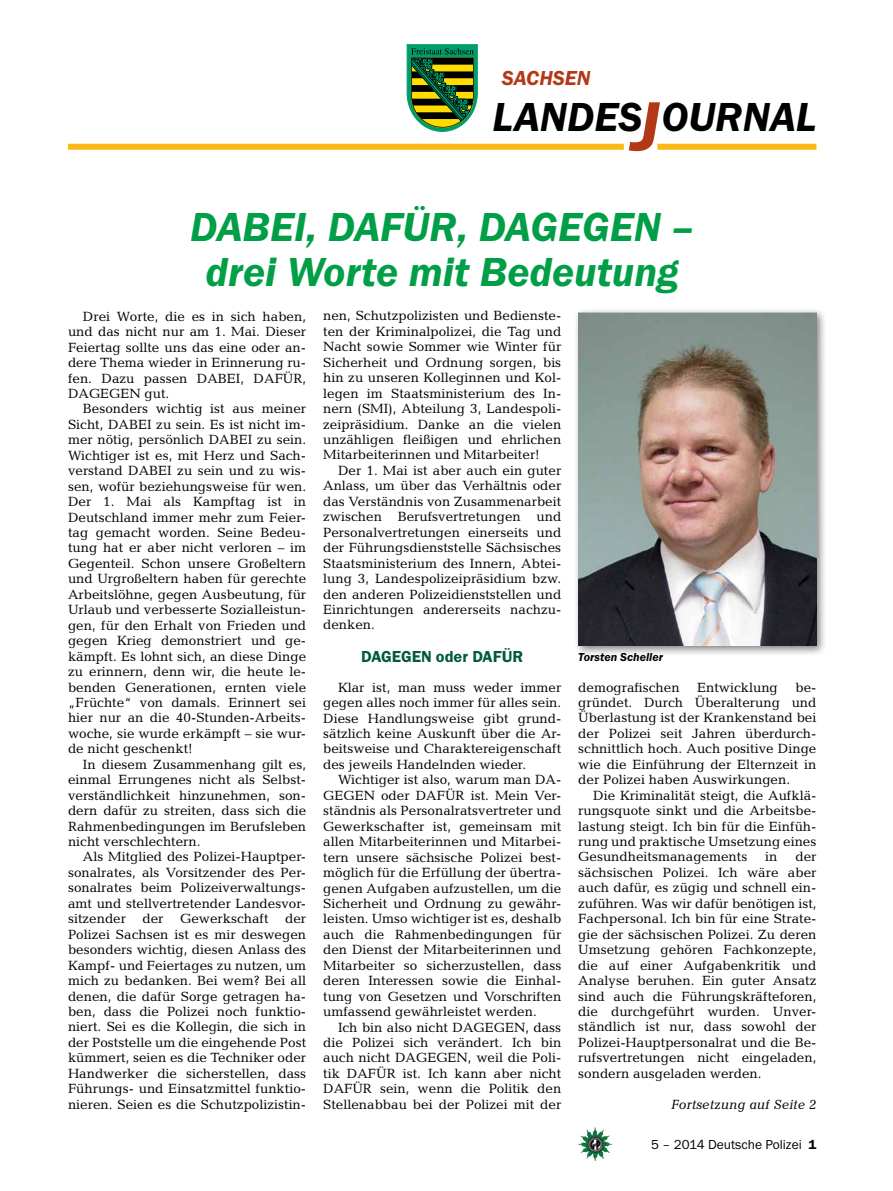
<style>
.page{position:relative;width:893px;height:1191px;background:#fff}
.page>*{position:absolute;margin:0;border:0;box-sizing:border-box;transform-origin:0 0}
.t1{font:italic 600 42px/45px "Franklin Gothic Itc T";color:#009f47;text-align:center}
.t2{font:italic 600 42px "Franklin Gothic Itc T";color:#000}
.t3{font:italic 600 21px "Franklin Gothic Itc T";color:#b33916}
.t4{font:600 16.5px "Franklin Gothic Itc T";color:#005941}
.t5{font:13.5px/15.5px "Candida";color:#000;text-align:justify}
.t6{font:13.5px "Franklin Gothic Itc T";color:#000}
.t7{font:italic 13.5px "Candida";color:#000}
.t8{font:italic 600 12px "Franklin Gothic Itc T";color:#000}
.s1{font-size:72px;color:#b33916}
.s2{font-weight:600}
</style>
<div class="page">
<img style="left:578px;top:1127px;width:17px;height:25px">
<svg style="left:407px;top:45px;width:70px;height:86px;background:#507d39"></svg>
<div style="left:657px;top:144px;width:159px;height:6px;background:#fdb913"></div>
<div style="left:68px;top:144px;width:556px;height:6px;background:#fdb913"></div>
<div style="left:573px;top:307px;width:254px;height:349px;background:#000;opacity:.5"></div>
<img style="left:578px;top:313px;width:238px;height:332px">
<h2 class="t3" style="left:502px;top:66px;width:90px">SACHSEN</h2>
<h1 class="t2" style="left:492px;top:93px;width:325px">LANDES<span class="s1">J</span>OURNAL</h1>
<h1 class="t1" style="left:190px;top:203px;width:505px">DABEI, DAFÜR, DAGEGEN – drei Worte mit Bedeutung</h1>
<p class="t5" style="left:68px;top:308px;width:240px;text-indent:15px">Drei Worte, die es in sich haben, und das nicht nur am 1. Mai. Dieser Feiertag sollte uns das eine oder an&shy;dere Thema wieder in Erinnerung ru&shy;fen. Dazu passen DABEI, DAFÜR, DAGEGEN gut.</p>
<p class="t5" style="left:68px;top:401px;width:240px;text-indent:15px">Besonders wichtig ist aus meiner Sicht, DABEI zu sein. Es ist nicht im&shy;mer nötig, persönlich DABEI zu sein.<br>Wichtiger ist es, mit Herz und Sach&shy;verstand DABEI zu sein und zu wis&shy;sen, wofür beziehungsweise für wen.<br>Der 1. Mai als Kampftag ist in Deutschland immer mehr zum Feier&shy;tag gemacht worden. Seine Bedeu&shy;tung hat er aber nicht verloren – im Gegenteil. Schon unsere Großeltern und Urgroßeltern haben für gerechte Arbeitslöhne, gegen Ausbeutung, für Urlaub und verbesserte Sozialleistun&shy;gen, für den Erhalt von Frieden und gegen Krieg demonstriert und ge&shy;kämpft. Es lohnt sich, an diese Dinge zu erinnern, denn wir, die heute le&shy;benden Generationen, ernten viele „Früchte“ von damals. Erinnert sei hier nur an die 40-Stunden-Arbeits&shy;woche, sie wurde erkämpft – sie wur&shy;de nicht geschenkt!</p>
<p class="t5" style="left:68px;top:756px;width:240px;text-indent:15px">In diesem Zusammenhang gilt es, einmal Errungenes nicht als Selbst&shy;verständlichkeit hinzunehmen, son&shy;dern dafür zu streiten, dass sich die Rahmenbedingungen im Berufsleben nicht verschlechtern.</p>
<p class="t5" style="left:68px;top:849px;width:240px;text-indent:15px">Als Mitglied des Polizei-Hauptper&shy;sonalrates, als Vorsitzender des Per&shy;sonalrates beim Polizeiverwaltungs&shy;amt und stellvertretender Landesvor&shy;sitzender der Gewerkschaft der Polizei Sachsen ist es mir deswegen besonders wichtig, diesen Anlass des Kampf- und Feiertages zu nutzen, um mich zu bedanken. Bei wem? Bei all denen, die dafür Sorge getragen ha&shy;ben, dass die Polizei noch funktio&shy;niert. Sei es die Kollegin, die sich in der Poststelle um die eingehende Post kümmert, seien es die Techniker oder Handwerker die sicherstellen, dass Führungs- und Einsatzmittel funktio&shy;nieren. Seien es die Schutzpolizistin-</p>
<p class="t5" style="left:323px;top:308px;width:240px">nen, Schutzpolizisten und Bedienste&shy;ten der Kriminalpolizei, die Tag und Nacht sowie Sommer wie Winter für Sicherheit und Ordnung sorgen, bis hin zu unseren Kolleginnen und Kol&shy;legen im Staatsministerium des In&shy;nern (SMI), Abteilung 3, Landespoli&shy;zeipräsidium. Danke an die vielen unzähligen fleißigen und ehrlichen Mitarbeiterinnen und Mitarbeiter!</p>
<p class="t5" style="left:323px;top:462px;width:240px;text-indent:15px">Der 1. Mai ist aber auch ein guter Anlass, um über das Verhältnis oder das Verständnis von Zusammenarbeit zwischen Berufsvertretungen und Personalvertretungen einerseits und der Führungsdienststelle Sächsisches Staatsministerium des Innern, Abtei&shy;lung 3, Landespolizeipräsidium bzw. den anderen Polizeidienststellen und Einrichtungen andererseits nachzu&shy;denken.</p>
<p class="t4" style="left:361px;top:646px;width:164px">DAGEGEN oder DAFÜR</p>
<p class="t5" style="left:323px;top:679px;width:240px;text-indent:15px">Klar ist, man muss weder immer gegen alles noch immer für alles sein.<br>Diese Handlungsweise gibt grund&shy;sätzlich keine Auskunft über die Ar&shy;beitsweise und Charaktereigenschaft des jeweils Handelnden wieder.</p>
<p class="t5" style="left:323px;top:772px;width:240px;text-indent:15px">Wichtiger ist also, warum man DA-GEGEN oder DAFÜR ist. Mein Ver&shy;ständnis als Personalratsvertreter und Gewerkschafter ist, gemeinsam mit allen Mitarbeiterinnen und Mitarbei&shy;tern unsere sächsische Polizei best&shy;möglich für die Erfüllung der übertra&shy;genen Aufgaben aufzustellen, um die Sicherheit und Ordnung zu gewähr&shy;leisten. Umso wichtiger ist es, deshalb auch die Rahmenbedingungen für den Dienst der Mitarbeiterinnen und Mitarbeiter so sicherzustellen, dass deren Interessen sowie die Einhal&shy;tung von Gesetzen und Vorschriften umfassend gewährleistet werden.</p>
<p class="t5" style="left:323px;top:1019px;width:240px;text-indent:15px">Ich bin also nicht DAGEGEN, dass die Polizei sich verändert. Ich bin auch nicht DAGEGEN, weil die Poli&shy;tik DAFÜR ist. Ich kann aber nicht DAFÜR sein, wenn die Politik den Stellenabbau bei der Polizei mit der</p>
<p class="t8" style="left:578px;top:650px;width:86px">Torsten Scheller</p>
<p class="t5" style="left:578px;top:679px;width:240px;text-indent:217px">be&shy;gründet. Durch Überalterung und Überlastung ist der Krankenstand bei der Polizei seit Jahren überdurch&shy;schnittlich hoch. Auch positive Dinge wie die Einführung der Elternzeit in der Polizei haben Auswirkungen.</p>
<p class="t5" style="left:578px;top:787px;width:240px;text-indent:15px">Die Kriminalität steigt, die Aufklä&shy;rungsquote sinkt und die Arbeitsbe&shy;lastung steigt. Ich bin für die Einfüh&shy;rung und praktische Umsetzung eines Gesundheitsmanagements</p>
<p class="t5" style="left:578px;top:679px;width:103px">demografischen</p>
<p class="t5" style="left:697px;top:679px;width:82px">Entwicklung</p>
<p class="t5" style="left:578px;top:849px;width:240px;text-indent:217px">der sächsischen Polizei. Ich wäre aber auch dafür, es zügig und schnell ein&shy;zuführen. Was wir dafür benötigen ist, Fachpersonal. Ich bin für eine Strate&shy;gie der sächsischen Polizei. Zu deren Umsetzung gehören Fachkonzepte, die auf einer Aufgabenkritik und Analyse beruhen. Ein guter Ansatz sind auch die Führungskräfteforen, die durchgeführt wurden. Unver&shy;ständlich ist nur, dass sowohl der Polizei-Hauptpersonalrat und die Be&shy;rufsvertretungen nicht eingeladen, sondern ausgeladen werden.</p>
<p class="t5" style="left:765px;top:849px;width:14px">in</p>
<p class="t7" style="left:671px;top:1096px;width:147px">Fortsetzung auf Seite 2</p>
<p class="t6" style="left:651px;top:1136px;width:167px">5 – 2014 Deutsche Polizei <span class="s2">1</span></p>
</div>
